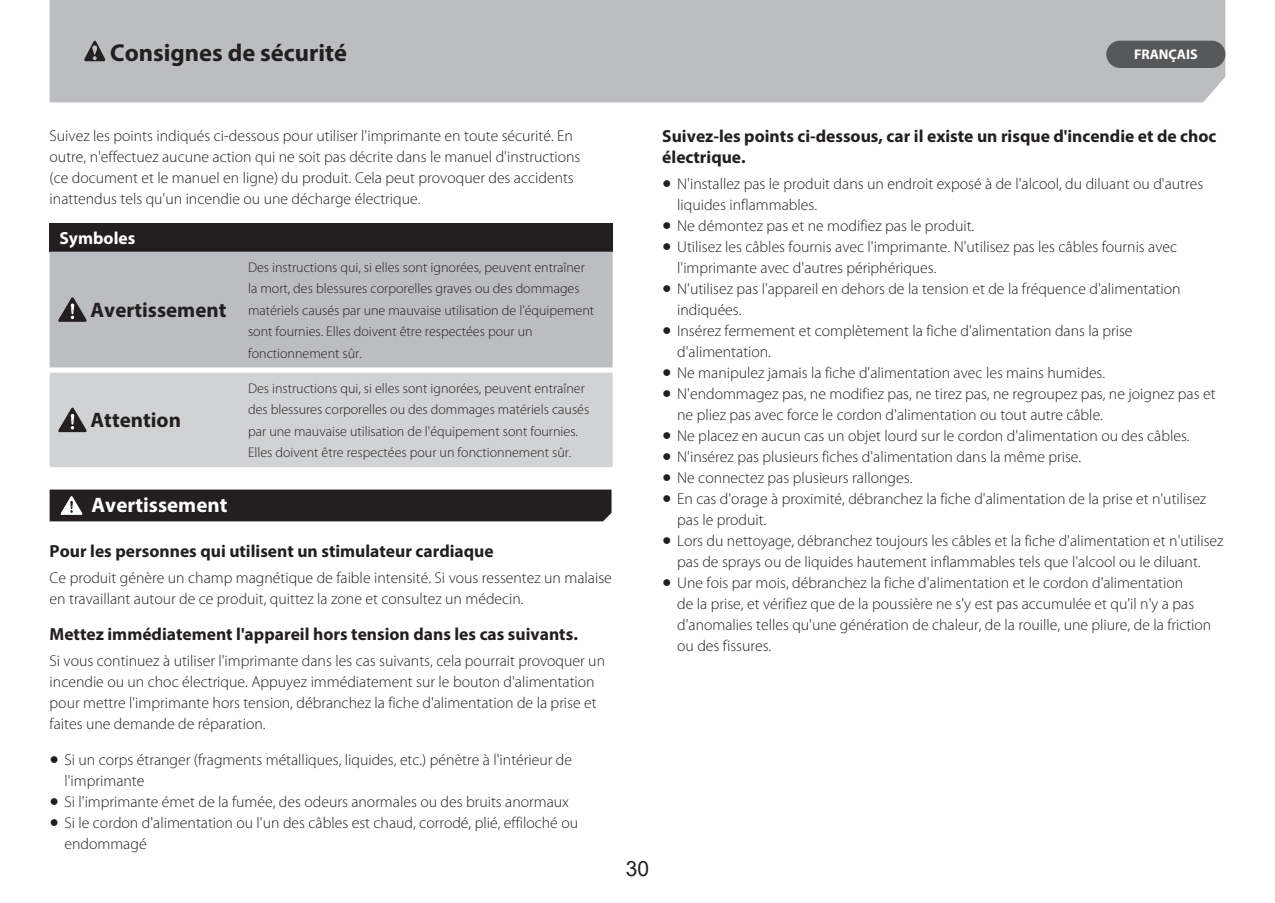
<style>
.page{position:relative;width:1275px;height:903px;background:#fff}
.page>*{position:absolute;margin:0;border:0;box-sizing:border-box;transform-origin:0 0}
.t1{font:700 24.5px "Myriad Pro";color:#231f20}
.t2{font:700 21px "Myriad Pro";color:#231f20}
.t3{font:700 21px "Myriad Pro";color:#fff}
.t4{font:21px "Arial";color:#231f20}
.t5{font:700 17.5px/21px "Myriad Pro";color:#231f20}
.t6{font:700 17.5px "Myriad Pro";color:#fff}
.t7{font:300 15.75px/21px "Myriad Pro";color:#231f20}
.t8{font:300 14px/21.3px "Myriad Pro";color:#231f20}
.t9{font:700 14px "Myriad Pro";color:#fff}
.s1{font-family:"Arial";font-weight:400}
</style>
<div class="page">
<div style="left:50px;top:0;width:1175px;height:102px;background:#bcbdc0"></div>
<svg style="left:84px;top:41px;width:21px;height:20px"></svg>
<div style="left:50px;top:224px;width:563px;height:28px;background:#231f20"></div>
<div style="left:50px;top:252px;width:563px;height:115px;background:#bcbdc0"></div>
<div style="left:50px;top:373px;width:563px;height:94px;background:#d1d2d4"></div>
<svg style="left:58px;top:297px;width:29px;height:25px"></svg>
<svg style="left:58px;top:408px;width:29px;height:24px"></svg>
<div style="left:50px;top:489px;width:561px;height:32px;background:#231f20"></div>
<div style="left:1106px;top:41px;width:119px;height:27px;background:#57585a;border-radius:14px"></div>
<h1 class="t1" style="left:110px;top:37px;width:238px">Consignes de sécurité</h1>
<p class="t9" style="left:1134px;top:45px;width:65px">FRANÇAIS</p>
<p class="t7" style="left:50px;top:125px;width:532px">Suivez les points indiqués ci-dessous pour utiliser l'imprimante en toute sécurité. En outre, n'effectuez aucune action qui ne soit pas décrite dans le manuel d'instructions (ce document et le manuel en ligne) du produit. Cela peut provoquer des accidents inattendus tels qu'un incendie ou une décharge électrique.</p>
<p class="t6" style="left:60px;top:227px;width:77px">Symboles</p>
<h2 class="t2" style="left:91px;top:296px;width:137px">Avertissement</h2>
<h2 class="t2" style="left:91px;top:406px;width:92px">Attention</h2>
<p class="t8" style="left:248px;top:257px;width:348px">Des instructions qui, si elles sont ignorées, peuvent entraîner la mort, des blessures corporelles graves ou des dommages matériels causés par une mauvaise utilisation de l'équipement sont fournies. Elles doivent être respectées pour un fonctionnement sûr.</p>
<p class="t8" style="left:248px;top:378px;width:343px">Des instructions qui, si elles sont ignorées, peuvent entraîner des blessures corporelles ou des dommages matériels causés par une mauvaise utilisation de l'équipement sont fournies.<br>Elles doivent être respectées pour un fonctionnement sûr.</p>
<h2 class="t3" style="left:92px;top:492px;width:137px">Avertissement</h2>
<p class="t5" style="left:50px;top:540px;width:446px">Pour les personnes qui utilisent un stimulateur cardiaque</p>
<p class="t7" style="left:50px;top:568px;width:564px">Ce produit génère un champ magnétique de faible intensité. Si vous ressentez un malaise en travaillant autour de ce produit, quittez la zone et consultez un médecin.</p>
<p class="t5" style="left:50px;top:623px;width:530px">Mettez immédiatement l'appareil hors tension dans les cas suivants.</p>
<p class="t7" style="left:50px;top:650px;width:557px">Si vous continuez à utiliser l'imprimante dans les cas suivants, cela pourrait provoquer un incendie ou un choc électrique. Appuyez immédiatement sur le bouton d'alimentation pour mettre l'imprimante hors tension, débranchez la fiche d'alimentation de la prise et faites une demande de réparation.</p>
<p class="t7" style="left:64px;top:749px;width:509px;text-indent:-15px"><span class="s1">●</span> Si un corps étranger (fragments métalliques, liquides, etc.) pénètre à l'intérieur de l'imprimante</p>
<p class="t7" style="left:50px;top:791px;width:521px"><span class="s1">●</span> Si l'imprimante émet de la fumée, des odeurs anormales ou des bruits anormaux</p>
<p class="t7" style="left:64px;top:812px;width:515px;text-indent:-15px"><span class="s1">●</span> Si le cordon d'alimentation ou l'un des câbles est chaud, corrodé, plié, effiloché ou endommagé</p>
<p class="t5" style="left:662px;top:125px;width:556px">Suivez-les points ci-dessous, car il existe un risque d'incendie et de choc électrique.</p>
<p class="t7" style="left:677px;top:174px;width:528px;text-indent:-15px"><span class="s1">●</span> N'installez pas le produit dans un endroit exposé à de l'alcool, du diluant ou d'autres liquides inflammables.</p>
<p class="t7" style="left:662px;top:216px;width:314px"><span class="s1">●</span> Ne démontez pas et ne modifiez pas le produit.</p>
<p class="t7" style="left:677px;top:237px;width:501px;text-indent:-15px"><span class="s1">●</span> Utilisez les câbles fournis avec l'imprimante. N'utilisez pas les câbles fournis avec l'imprimante avec d'autres périphériques.</p>
<p class="t7" style="left:677px;top:279px;width:505px;text-indent:-15px"><span class="s1">●</span> N'utilisez pas l'appareil en dehors de la tension et de la fréquence d'alimentation indiquées.</p>
<p class="t7" style="left:677px;top:321px;width:457px;text-indent:-15px"><span class="s1">●</span> Insérez fermement et complètement la fiche d'alimentation dans la prise d'alimentation.</p>
<p class="t7" style="left:662px;top:363px;width:444px"><span class="s1">●</span> Ne manipulez jamais la fiche d'alimentation avec les mains humides.</p>
<p class="t7" style="left:677px;top:384px;width:540px;text-indent:-15px"><span class="s1">●</span> N'endommagez pas, ne modifiez pas, ne tirez pas, ne regroupez pas, ne joignez pas et ne pliez pas avec force le cordon d'alimentation ou tout autre câble.</p>
<p class="t7" style="left:662px;top:426px;width:529px"><span class="s1">●</span> Ne placez en aucun cas un objet lourd sur le cordon d'alimentation ou des câbles.</p>
<p class="t7" style="left:662px;top:447px;width:421px"><span class="s1">●</span> N'insérez pas plusieurs fiches d'alimentation dans la même prise.</p>
<p class="t7" style="left:662px;top:468px;width:252px"><span class="s1">●</span> Ne connectez pas plusieurs rallonges.</p>
<p class="t7" style="left:677px;top:489px;width:531px;text-indent:-15px"><span class="s1">●</span> En cas d'orage à proximité, débranchez la fiche d'alimentation de la prise et n'utilisez pas le produit.</p>
<p class="t7" style="left:662px;top:531px;width:563px;text-align:center"><span class="s1">●</span> Lors du nettoyage, débranchez toujours les câbles et la fiche d'alimentation et n'utilisez pas de sprays ou de liquides hautement inflammables tels que l'alcool ou le diluant.</p>
<p class="t7" style="left:677px;top:573px;width:536px;text-indent:-15px"><span class="s1">●</span> Une fois par mois, débranchez la fiche d'alimentation et le cordon d'alimentation<br>de la prise, et vérifiez que de la poussière ne s'y est pas accumulée et qu'il n'y a pas d'anomalies telles qu'une génération de chaleur, de la rouille, une pliure, de la friction ou des fissures.</p>
<h2 class="t4" style="left:626px;top:854px;width:25px">30</h2>
</div>
